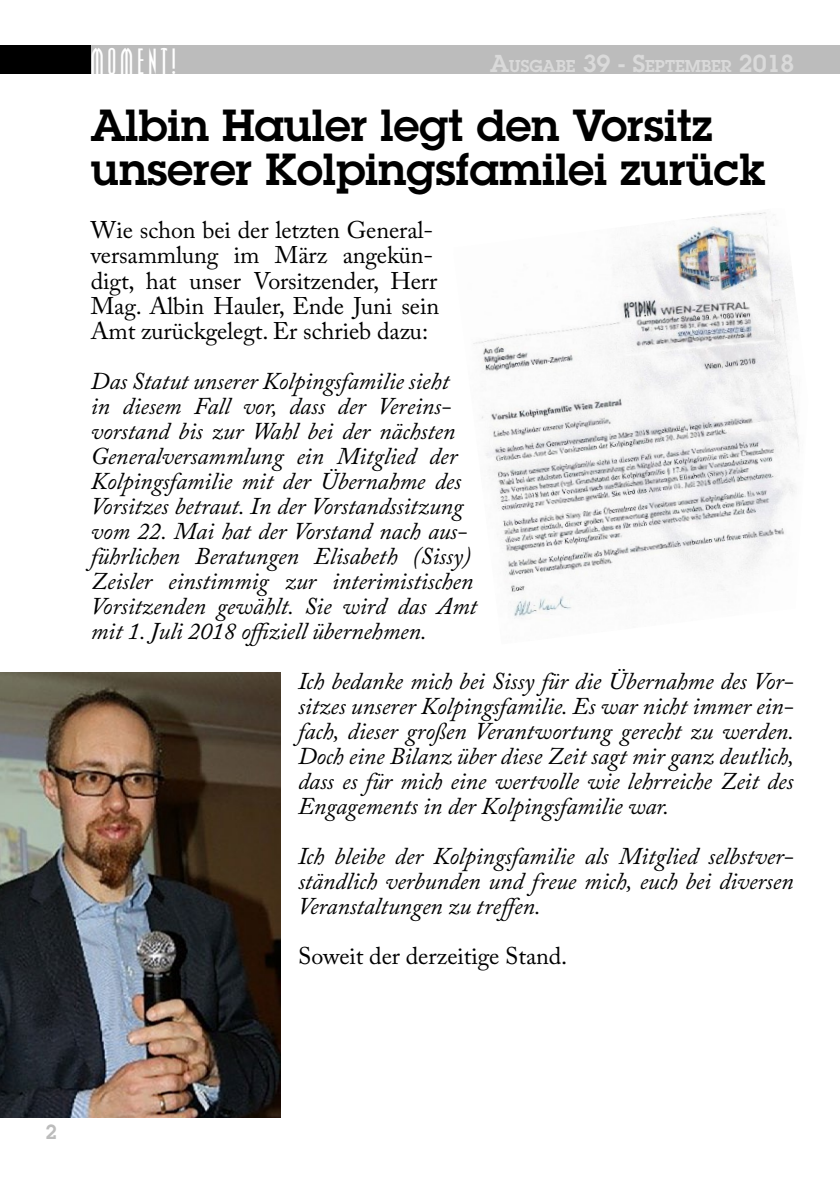
<style>
.page{position:relative;width:840px;height:1191px;background:#fff}
.page>*{position:absolute;margin:0;border:0;box-sizing:border-box;transform-origin:0 0}
.t1{font:600 44px/44px "Lubalin Graph Std";color:#000}
.t2{font:38px "Pritchard";letter-spacing:.1em;color:#fff}
.t3{font:italic 24px/25px "Adobe Caslon Pro";letter-spacing:-.005em;color:#000;text-align:justify}
.t4{font:24px/25px "Adobe Caslon Pro";letter-spacing:-.005em;color:#000}
.t5{font:600 20px "Lubalin Graph Std";color:#bcbcbc}
.t6{font:600 16.8px "Lubalin Graph Std";color:#dadada}
.s1{font-size:24px}
</style>
<div class="page">
<div style="left:17px;top:45px;width:822px;height:29px;background:#bcbcbc"></div>
<div style="left:0;top:45px;width:91px;height:29px;background:#000"></div>
<img style="left:473px;top:212px;width:326px;height:407px">
<img style="left:0;top:672px;width:281px;height:445px">
<h2 class="t2" style="left:91px;top:42px;width:87px">MOMENT!</h2>
<p class="t6" style="left:490px;top:55px;width:306px"><span class="s1">A</span>USGABE <span class="s1">39 - S</span>EPTEMBER <span class="s1">2018</span></p>
<h1 class="t1" style="left:91px;top:103px;width:676px">Albin Hauler legt den Vorsitz unserer Kolpingsfamilei zurück</h1>
<p class="t4" style="left:91px;top:218px;width:349px">Wie schon bei der letzten General&shy;versammlung im März angekün&shy;digt, hat unser Vorsitzender, Herr Mag. Albin Hauler, Ende Juni sein Amt zurückgelegt. Er schrieb dazu:</p>
<p class="t3" style="left:91px;top:368px;width:387px;text-align:left">Das Statut unserer Kolpingsfamilie sieht<br>in diesem Fall vor, dass der Vereins&shy;vorstand bis zur Wahl bei der nächsten Generalversammlung ein Mitglied der Kolpingsfamilie mit der Übernahme des Vorsitzes betraut. In der Vorstandssitzung vom 22. Mai hat der Vorstand nach aus&shy;führlichen Beratungen Elisabeth (Sissy)<br>Zeisler einstimmig zur interimistischen Vorsitzenden gewählt. Sie wird das Amt mit 1. Juli 2018 offiziell übernehmen.</p>
<p class="t3" style="left:298px;top:668px;width:497px">Ich bedanke mich bei Sissy für die Übernahme des Vor&shy;sitzes unserer Kolpingsfamilie. Es war nicht immer ein&shy;fach, dieser großen Verantwortung gerecht zu werden.<br>Doch eine Bilanz über diese Zeit sagt mir ganz deutlich, dass es für mich eine wertvolle wie lehrreiche Zeit des Engagements in der Kolpingsfamilie war.</p>
<p class="t3" style="left:298px;top:843px;width:497px">Ich bleibe der Kolpingsfamilie als Mitglied selbstver&shy;ständlich verbunden und freue mich, euch bei diversen Veranstaltungen zu treffen.</p>
<p class="t4" style="left:298px;top:943px;width:271px">Soweit der derzeitige Stand.</p>
<p class="t5" style="left:45px;top:1118px;width:13px">2</p>
</div>
